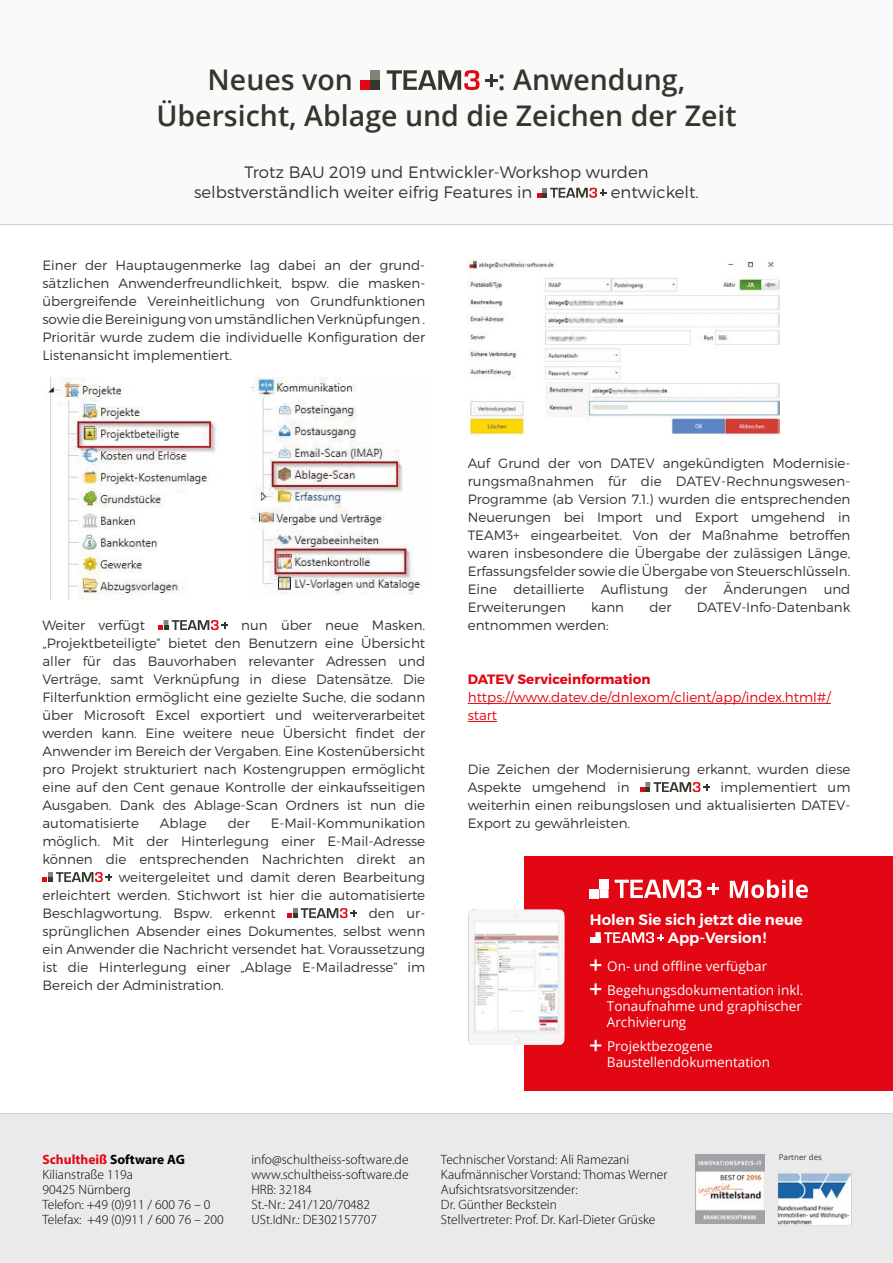
<style>
.page{position:relative;width:893px;height:1263px;background:#fff}
.page>*{position:absolute;margin:0;border:0;box-sizing:border-box;transform-origin:0 0}
.t1{font:600 28.5px/36px "Open Sans";color:#32372b}
.t2{font:300 16.5px/19.8px "Montserrat";color:#32372b}
.t3{font:600 15px/18px "Montserrat";color:#fff}
.t4{font:300 13.5px/18px "Montserrat";color:#32372b;text-align:justify}
.t5{font:300 13.5px/14.9px "Myriad Pro";color:#000}
.t6{font:13.5px/16.2px "Open Sans";color:#fff}
.t7{font:300 13.5px/18px "Montserrat";color:#e30613}
.t8{font:700 13.5px "Montserrat";color:#e30613}
.t9{font:7.95px "Open Sans";letter-spacing:.005em;color:#32372b}
.s1{font-weight:700;color:#e30613}
.s2{font-weight:700}
</style>
<div class="page">
<div style="left:525px;top:856px;width:368px;height:235px;background:#e30613"></div>
<div style="left:0;top:1113px;width:893px;height:150px;background:#eaeaea"></div>
<svg style="left:0;top:70px;width:893px;height:155px"></svg>
<img style="left:695px;top:1154px;width:69px;height:69px">
<img style="left:775px;top:1170px;width:78px;height:57px">
<svg style="left:158px;top:620px;width:70px;height:10px"></svg>
<svg style="left:43px;top:872px;width:69px;height:10px"></svg>
<svg style="left:287px;top:908px;width:70px;height:10px"></svg>
<hr style="left:468px;top:703px;width:363px;height:1px;background:#e30613">
<svg style="left:468px;top:721px;width:29px;height:1px"></svg>
<svg style="left:640px;top:782px;width:70px;height:10px"></svg>
<div style="left:371px;top:70px;width:9px;height:10px;background:#808478"></div>
<div style="left:360px;top:80px;width:10px;height:10px;background:#e30613"></div>
<svg style="left:387px;top:70px;width:92px;height:20px"></svg>
<div style="left:371px;top:80px;width:9px;height:10px;background:#33382d"></div>
<svg style="left:485px;top:74px;width:13px;height:12px"></svg>
<svg style="left:537px;top:188px;width:69px;height:10px"></svg>
<img style="left:251px;top:377px;width:171px;height:217px">
<img style="left:48px;top:377px;width:169px;height:223px">
<img style="left:468px;top:260px;width:312px;height:175px">
<img style="left:468px;top:909px;width:97px;height:136px">
<svg style="left:590px;top:932px;width:74px;height:11px"></svg>
<div style="left:599px;top:879px;width:10px;height:9px;background:#fff"></div>
<div style="left:590px;top:889px;width:9px;height:9px;background:#fff"></div>
<div style="left:599px;top:889px;width:10px;height:9px;background:#fff"></div>
<svg style="left:615px;top:879px;width:104px;height:19px"></svg>
<svg style="left:730px;top:880px;width:78px;height:18px"></svg>
<svg style="left:590px;top:959px;width:11px;height:12px"></svg>
<svg style="left:590px;top:983px;width:11px;height:12px"></svg>
<svg style="left:590px;top:1040px;width:11px;height:11px"></svg>
<h1 class="t1" style="left:156px;top:61px;width:582px;text-indent:342px">: Anwendung,<br>Übersicht, Ablage und die Zeichen der Zeit</h1>
<p class="t2" style="left:194px;top:162px;width:456px;text-indent:50px">Trotz BAU 2019 und Entwickler-Workshop wurden selbstverständlich weiter eifrig Features in</p>
<h1 class="t1" style="left:208px;top:61px;width:147px">Neues von</h1>
<p class="t2" style="left:611px;top:182px;width:89px">entwickelt.</p>
<p class="t4" style="left:43px;top:256px;width:384px">Einer der Hauptaugenmerke lag dabei an der grund&shy;sätzlichen Anwenderfreundlichkeit, bspw. die masken&shy;übergreifende Vereinheitlichung von Grundfunktionen sowie die Bereinigung von umständlichen Verknüpfungen .<br>Prioritär wurde zudem die individuelle Konfiguration der Listenansicht implementiert.</p>
<p class="t4" style="left:43px;top:616px;width:104px">Weiter verfügt</p>
<p class="t4" style="left:43px;top:616px;width:384px;text-indent:199px">nun über neue Masken. „Projektbeteiligte“ bietet den Benutzern eine Übersicht aller für das Bauvorhaben relevanter Adressen und Verträge, samt Verknüpfung in diese Datensätze. Die Filterfunktion ermöglicht eine gezielte Suche, die sodann über Microsoft Excel exportiert und weiterverarbeitet werden kann. Eine weitere neue Übersicht findet der Anwender im Bereich der Vergaben. Eine Kostenübersicht pro Projekt strukturiert nach Kostengruppen ermöglicht eine auf den Cent genaue Kontrolle der einkaufsseitigen Ausgaben. Dank des Ablage-Scan Ordners ist nun die automatisierte</p>
<p class="t4" style="left:160px;top:814px;width:48px">Ablage</p>
<p class="t4" style="left:228px;top:814px;width:24px">der</p>
<p class="t4" style="left:271px;top:814px;width:156px">E-Mail-Kommunikation</p>
<p class="t4" style="left:43px;top:832px;width:384px">möglich. Mit der Hinterlegung einer E-Mail-Adresse</p>
<p class="t4" style="left:43px;top:850px;width:384px">können die entsprechenden Nachrichten direkt an</p>
<p class="t4" style="left:119px;top:868px;width:308px">weitergeleitet und damit deren Bearbeitung</p>
<p class="t4" style="left:43px;top:886px;width:384px">erleichtert werden. Stichwort ist hier die automatisierte</p>
<p class="t4" style="left:43px;top:904px;width:235px">Beschlagwortung. Bspw. erkennt</p>
<p class="t4" style="left:43px;top:904px;width:384px;text-indent:326px">den ur&shy;sprünglichen Absender eines Dokumentes, selbst wenn ein Anwender die Nachricht versendet hat. Voraussetzung ist die Hinterlegung einer „Ablage E-Mailadresse“ im Bereich der Administration.</p>
<p class="t4" style="left:468px;top:454px;width:384px">Auf Grund der von DATEV angekündigten Modernisie&shy;rungsmaßnahmen für die DATEV-Rechnungswesen-Programme (ab Version 7.1.) wurden die entsprechenden Neuerungen bei Import und Export umgehend in TEAM3+ eingearbeitet. Von der Maßnahme betroffen waren insbesondere die Übergabe der zulässigen Länge, Erfassungsfelder sowie die Übergabe von Steuerschlüsseln.<br>Eine detaillierte Auflistung der Änderungen und Erweiterungen</p>
<p class="t4" style="left:591px;top:598px;width:34px">kann</p>
<p class="t4" style="left:649px;top:598px;width:24px">der</p>
<p class="t4" style="left:697px;top:598px;width:155px">DATEV-Info-Datenbank</p>
<p class="t4" style="left:468px;top:616px;width:142px">entnommen werden:</p>
<p class="t8" style="left:468px;top:671px;width:184px">DATEV Serviceinformation</p>
<p class="t7" style="left:468px;top:688px;width:365px">https://www.datev.de/dnlexom/client/app/index.html#/ start</p>
<p class="t4" style="left:468px;top:760px;width:384px">Die Zeichen der Modernisierung erkannt, wurden diese<br>Aspekte umgehend in</p>
<p class="t4" style="left:468px;top:778px;width:384px;text-indent:253px">implementiert um weiterhin einen reibungslosen und aktualisierten DATEV-Export zu gewährleisten.</p>
<p class="t3" style="left:668px;top:911px;width:137px;text-indent:-78px">Holen Sie sich jetzt die neue<br>App-Version !</p>
<p class="t6" style="left:607px;top:953px;width:198px;line-height:24px">On- und offline verfügbar<br>Begehungsdokumentation inkl.</p>
<p class="t6" style="left:607px;top:997px;width:196px">Tonaufnahme und graphischer<br>Archivierung</p>
<p class="t6" style="left:607px;top:1038px;width:165px">Projektbezogene<br>Baustellendokumentation</p>
<p class="t5" style="left:43px;top:1152px;width:183px"><span class="s1">Schultheiß</span> <span class="s2">Software AG<br></span>Kilianstraße 119a<br>90425 Nürnberg<br>Telefon: +49 (0)911 / 600 76 – 0<br>Telefax: +49 (0)911 / 600 76 – 200</p>
<p class="t5" style="left:251px;top:1152px;width:159px">info@schultheiss-software.de www.schultheiss-software.de<br>HRB: 32184<br>St.-Nr.: 241/120/70482<br>USt.IdNr.: DE302157707</p>
<p class="t5" style="left:441px;top:1152px;width:228px">Technischer Vorstand: Ali Ramezani Kaufmännischer Vorstand: Thomas Werner Aufsichtsratsvorsitzender:<br>Dr. Günther Beckstein<br>Stellvertreter: Prof. Dr. Karl-Dieter Grüske</p>
<p class="t9" style="left:779px;top:1152px;width:45px">Partner des</p>
</div>
